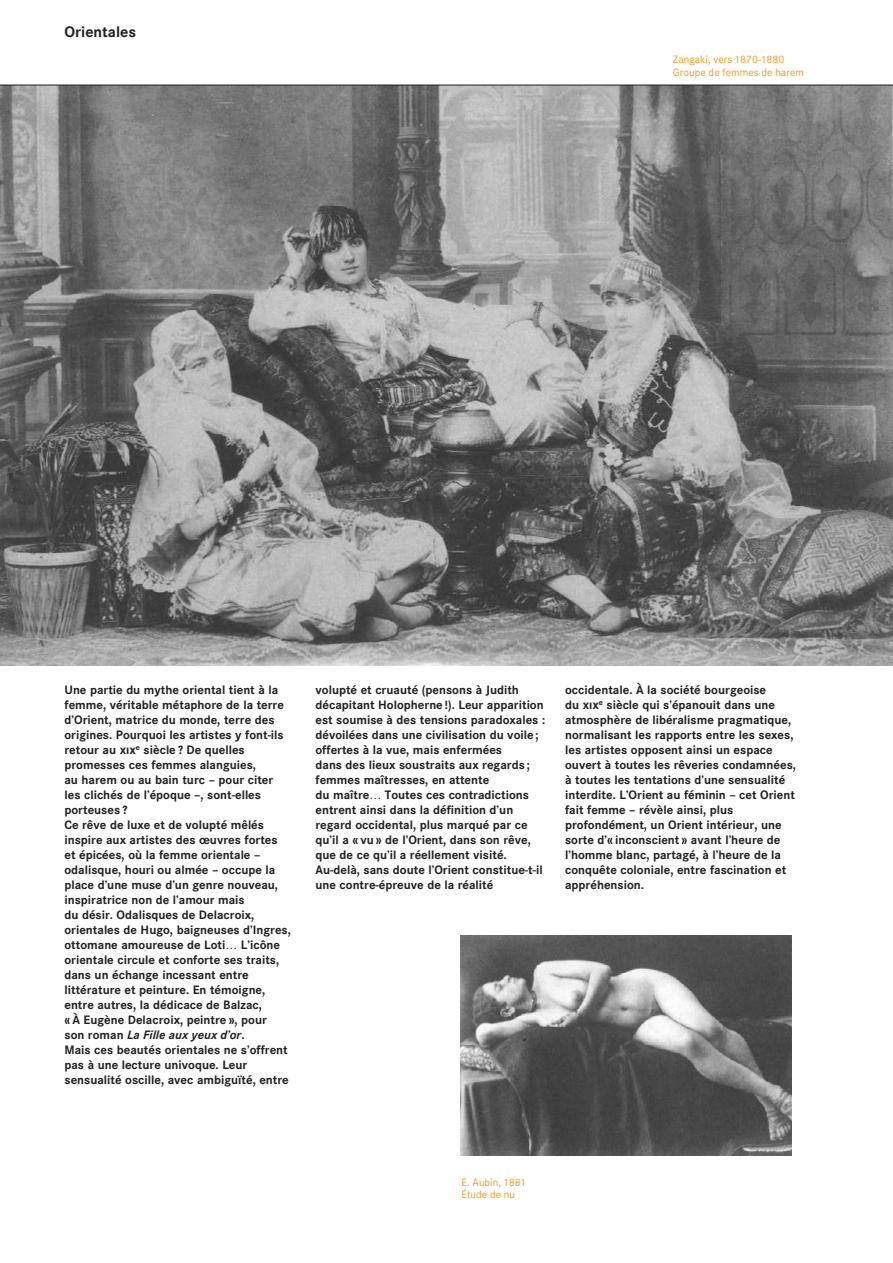
<style>
.page{position:relative;width:893px;height:1263px;background:#fff}
.page>*{position:absolute;margin:0;border:0;box-sizing:border-box;transform-origin:0 0}
.t1{font:700 15px "Corporate SBQ3";color:#231f20}
.t2{font:700 12px/15px "Corporate SBQ3";color:#231f20}
.t3{font:10.5px/12.8px "Corporate SBQ3";letter-spacing:.005em;color:#f7981d}
.s1{font-family:"Corporate Expert SBQ4"}
.s2{font-style:italic}
</style>
<div class="page">
<img style="left:1px;top:86px;width:891px;height:580px">
<hr style="left:0;top:85px;width:892px;height:1px;background:#231f20">
<img style="left:460px;top:935px;width:332px;height:220px">
<p class="t1" style="left:64px;top:23px;width:73px">Orientales</p>
<p class="t3" style="left:672px;top:53px;width:133px">Zangaki, vers 1870-1880<br>Groupe de femmes de harem</p>
<p class="t2" style="left:64px;top:682px;width:228px">Une partie du mythe oriental tient à la femme, véritable métaphore de la terre d’Orient, matrice du monde, terre des origines. Pourquoi les artistes y font-ils retour au <span class="s1">xix</span><sup>e</sup> siècle ? De quelles promesses ces femmes alanguies,<br>au harem ou au bain turc – pour citer les clichés de l’époque –, sont-elles porteuses ?<br>Ce rêve de luxe et de volupté mêlés inspire aux artistes des œuvres fortes et épicées, où la femme orientale – odalisque, houri ou almée – occupe la place d’une muse d’un genre nouveau, inspiratrice non de l’amour mais<br>du désir. Odalisques de Delacroix, orientales de Hugo, baigneuses d’Ingres, ottomane amoureuse de Loti… L’icône orientale circule et conforte ses traits, dans un échange incessant entre littérature et peinture. En témoigne, entre autres, la dédicace de Balzac,<br>« À Eugène Delacroix, peintre », pour<br>son roman <span class="s2">La Fille aux yeux d’or</span>.<br>Mais ces beautés orientales ne s’offrent pas à une lecture univoque. Leur sensualité oscille, avec ambiguïté, entre</p>
<p class="t2" style="left:315px;top:682px;width:231px">volupté et cruauté (pensons à Judith décapitant Holopherne !). Leur apparition est soumise à des tensions paradoxales : dévoilées dans une civilisation du voile ; offertes à la vue, mais enfermées<br>dans des lieux soustraits aux regards ; femmes maîtresses, en attente<br>du maître… Toutes ces contradictions entrent ainsi dans la définition d’un regard occidental, plus marqué par ce qu’il a « vu » de l’Orient, dans son rêve, que de ce qu’il a réellement visité.<br>Au-delà, sans doute l’Orient constitue-t-il une contre-épreuve de la réalité</p>
<p class="t2" style="left:565px;top:682px;width:232px">occidentale. À la société bourgeoise<br>du <span class="s1">xix</span><sup>e</sup> siècle qui s’épanouit dans une atmosphère de libéralisme pragmatique, normalisant les rapports entre les sexes, les artistes opposent ainsi un espace ouvert à toutes les rêveries condamnées, à toutes les tentations d’une sensualité interdite. L’Orient au féminin – cet Orient fait femme – révèle ainsi, plus profondément, un Orient intérieur, une sorte d’« inconscient » avant l’heure de l’homme blanc, partagé, à l’heure de la conquête coloniale, entre fascination et appréhension.</p>
<p class="t3" style="left:461px;top:1176px;width:66px">E. Aubin, 1881<br>Étude de nu</p>
</div>
